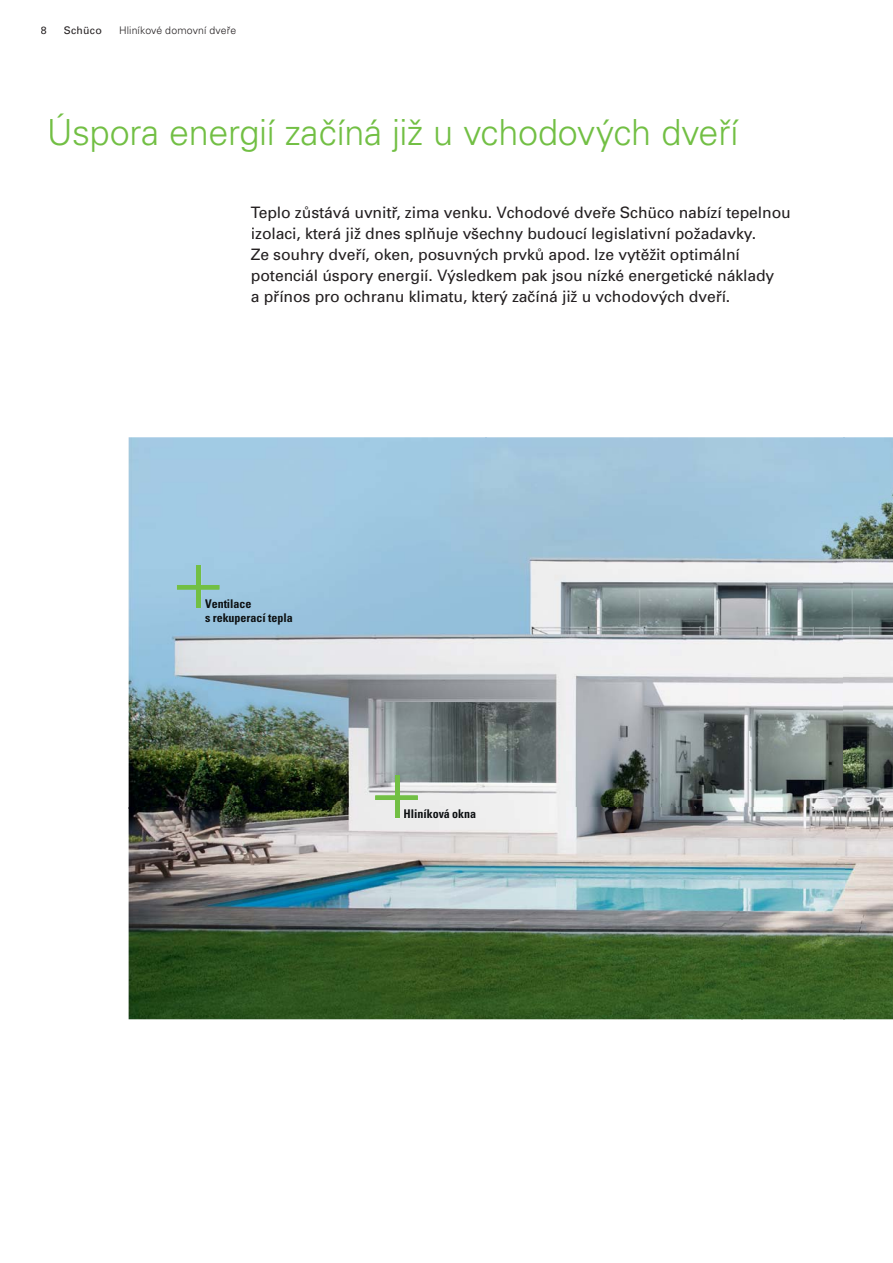
<style>
.page{position:relative;width:893px;height:1263px;background:#fff}
.page>*{position:absolute;margin:0;border:0;box-sizing:border-box;transform-origin:0 0}
.t1{font:300 36px "Univers CE";letter-spacing:-.01em;color:#72bf44}
.t2{font:15.75px/21px "Univers CE";letter-spacing:-.005em;color:#231f20}
.t3{font:700 condensed 12px/14.4px "Univers CE";color:#0d1012}
.t4{font:300 10.5px "Univers CE";letter-spacing:.01em;color:#231f20}
.t5{font:10.5px "Univers CE";letter-spacing:.03em;color:#231f20}
</style>
<div class="page">
<img style="left:129px;top:437px;width:764px;height:582px">
<svg style="left:375px;top:795px;width:43px;height:5px"></svg>
<img style="left:404px;top:810px;width:72px;height:8px">
<hr style="left:395px;top:776px;width:4px;height:42px;background:#72bf44">
<svg style="left:177px;top:585px;width:42px;height:4px"></svg>
<img style="left:205px;top:599px;width:47px;height:9px">
<img style="left:205px;top:614px;width:87px;height:11px">
<hr style="left:197px;top:565px;width:4px;height:43px;background:#72bf44">
<p class="t5" style="left:41px;top:26px;width:7px">8</p>
<p class="t5" style="left:64px;top:27px;width:40px">Schüco</p>
<p class="t4" style="left:119px;top:26px;width:119px">Hliníkové domovní dveře</p>
<h1 class="t1" style="left:47px;top:119px;width:693px">Úspora energií začíná již u vchodových dveří</h1>
<p class="t2" style="left:251px;top:204px;width:541px">Teplo zůstává uvnitř, zima venku. Vchodové dveře Schüco nabízí tepelnou izolaci, která již dnes splňuje všechny budoucí legislativní požadavky.<br>Ze souhry dveří, oken, posuvných prvků apod. lze vytěžit optimální potenciál úspory energií. Výsledkem pak jsou nízké energetické náklady<br>a přínos pro ochranu klimatu, který začíná již u vchodových dveří.</p>
<p class="t3" style="left:205px;top:598px;width:89px">Ventilace<br>s rekuperací tepla</p>
<p class="t3" style="left:403px;top:808px;width:74px">Hliníková okna</p>
</div>
